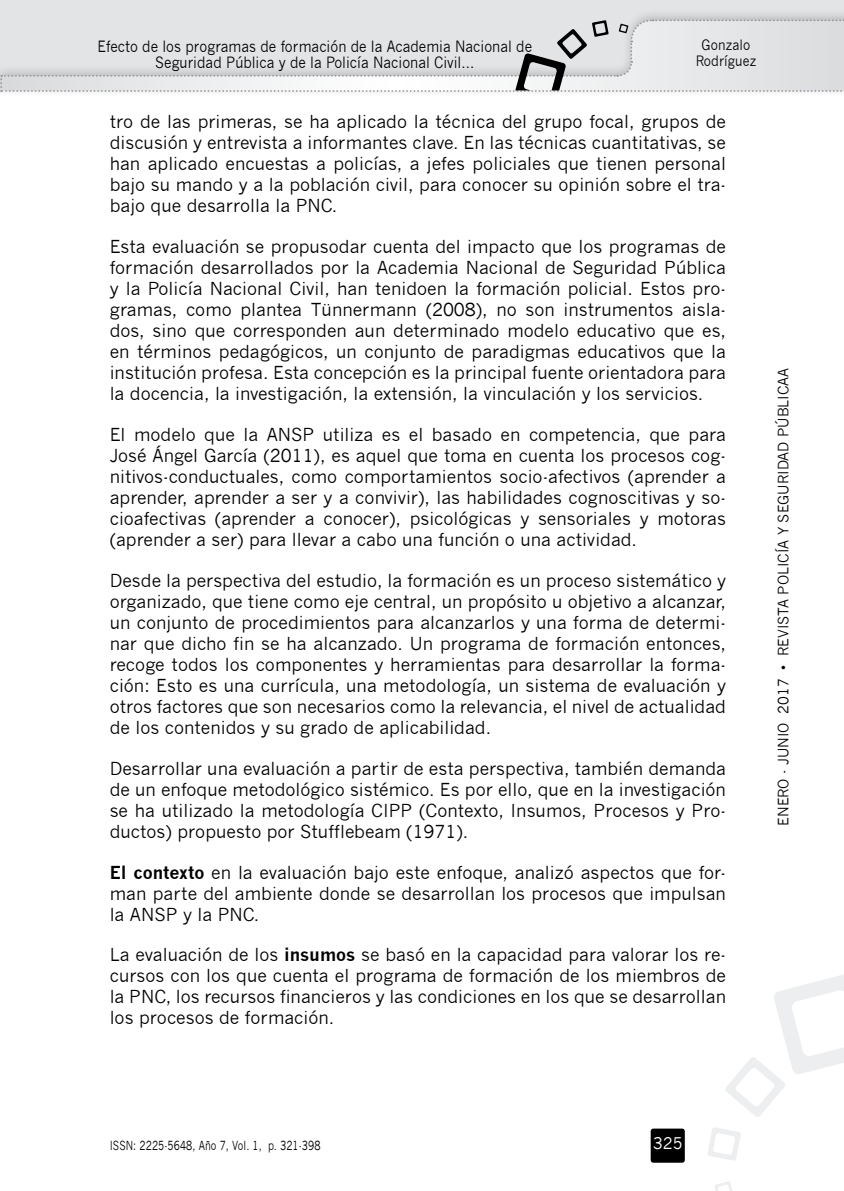
<style>
.page{position:relative;width:844px;height:1191px;background:#fff}
.page>*{position:absolute;margin:0;border:0;box-sizing:border-box;transform-origin:0 0}
.t1{font:17.5px/21px "News Gothic";color:#000;text-align:justify}
.t2{font:15.75px "News Gothic";color:#fff}
.t3{font:15.22px/15.8px "News Gothic";color:#000;text-align:center;scale:.9 1}
.t4{font:14px "News Gothic";color:#000}
.t5{font:14px/15.8px "News Gothic";color:#000;text-align:center;scale:.9 1}
.t6{font:12.25px "News Gothic";letter-spacing:.01em;color:#000;scale:.8 1}
.s1{font-weight:700}
</style>
<div class="page">
<div style="left:0;top:0;width:843px;height:90px;background:#e3e4e6"></div>
<div style="left:0;top:8px;width:843px;height:90px;background:#000;opacity:.2"></div>
<svg style="left:0;top:19px;width:844px;height:73px"></svg>
<svg style="left:708px;top:1127px;width:32px;height:33px"></svg>
<svg style="left:715px;top:1181px;width:17px;height:10px"></svg>
<svg style="left:725px;top:975px;width:118px;height:142px"></svg>
<div style="left:650px;top:1128px;width:34px;height:34px;background:#000;border-radius:3px"></div>
<p class="t3" style="left:97px;top:39px;width:484px">Efecto de los programas de formación de la Academia Nacional de<br>Seguridad Pública y de la Policía Nacional Civil...</p>
<p class="t5" style="left:695px;top:37px;width:69px">Gonzalo<br>Rodríguez</p>
<p class="t1" style="left:110px;top:111px;width:617px">tro de las primeras, se ha aplicado la técnica del grupo focal, grupos de discusión y entrevista a informantes clave. En las técnicas cuantitativas, se han aplicado encuestas a policías, a jefes policiales que tienen personal bajo su mando y a la población civil, para conocer su opinión sobre el tra&shy;bajo que desarrolla la PNC.</p>
<p class="t1" style="left:110px;top:236px;width:617px">Esta evaluación se propusodar cuenta del impacto que los programas de formación desarrollados por la Academia Nacional de Seguridad Pública y la Policía Nacional Civil, han tenidoen la formación policial. Estos pro&shy;gramas, como plantea Tünnermann (2008), no son instrumentos aisla&shy;dos, sino que corresponden aun determinado modelo educativo que es, en términos pedagógicos, un conjunto de paradigmas educativos que la institución profesa. Esta concepción es la principal fuente orientadora para la docencia, la investigación, la extensión, la vinculación y los servicios.</p>
<p class="t1" style="left:110px;top:424px;width:617px">El modelo que la ANSP utiliza es el basado en competencia, que para José Ángel García (2011), es aquel que toma en cuenta los procesos cog&shy;nitivos-conductuales, como comportamientos socio-afectivos (aprender a aprender, aprender a ser y a convivir), las habilidades cognoscitivas y so&shy;cioafectivas (aprender a conocer), psicológicas y sensoriales y motoras (aprender a ser) para llevar a cabo una función o una actividad.</p>
<p class="t1" style="left:110px;top:570px;width:617px">Desde la perspectiva del estudio, la formación es un proceso sistemático y organizado, que tiene como eje central, un propósito u objetivo a alcanzar, un conjunto de procedimientos para alcanzarlos y una forma de determi&shy;nar que dicho fin se ha alcanzado. Un programa de formación entonces, recoge todos los componentes y herramientas para desarrollar la forma&shy;ción: Esto es una currícula, una metodología, un sistema de evaluación y otros factores que son necesarios como la relevancia, el nivel de actualidad de los contenidos y su grado de aplicabilidad.</p>
<p class="t1" style="left:110px;top:758px;width:617px">Desarrollar una evaluación a partir de esta perspectiva, también demanda de un enfoque metodológico sistémico. Es por ello, que en la investigación se ha utilizado la metodología CIPP (Contexto, Insumos, Procesos y Pro&shy;ductos) propuesto por Stufflebeam (1971).</p>
<p class="t1" style="left:110px;top:861px;width:617px"><span class="s1">El contexto</span> en la evaluación bajo este enfoque, analizó aspectos que for&shy;man parte del ambiente donde se desarrollan los procesos que impulsan la ANSP y la PNC.</p>
<p class="t1" style="left:110px;top:944px;width:617px">La evaluación de los <span class="s1">insumos</span> se basó en la capacidad para valorar los re&shy;cursos con los que cuenta el programa de formación de los miembros de la PNC, los recursos financieros y las condiciones en los que se desarrollan los procesos de formación.</p>
<p class="t4" style="left:775px;top:825px;width:459px;rotate:-90deg">ENERO - JUNIO 2017 • REVISTA POLICÍA Y SEGURIDAD PÚBLICAA</p>
<p class="t6" style="left:110px;top:1138px;width:265px">ISSN: 2225-5648, Año 7, Vol. 1, p. 321-398</p>
<p class="t2" style="left:652px;top:1134px;width:31px">325</p>
</div>
